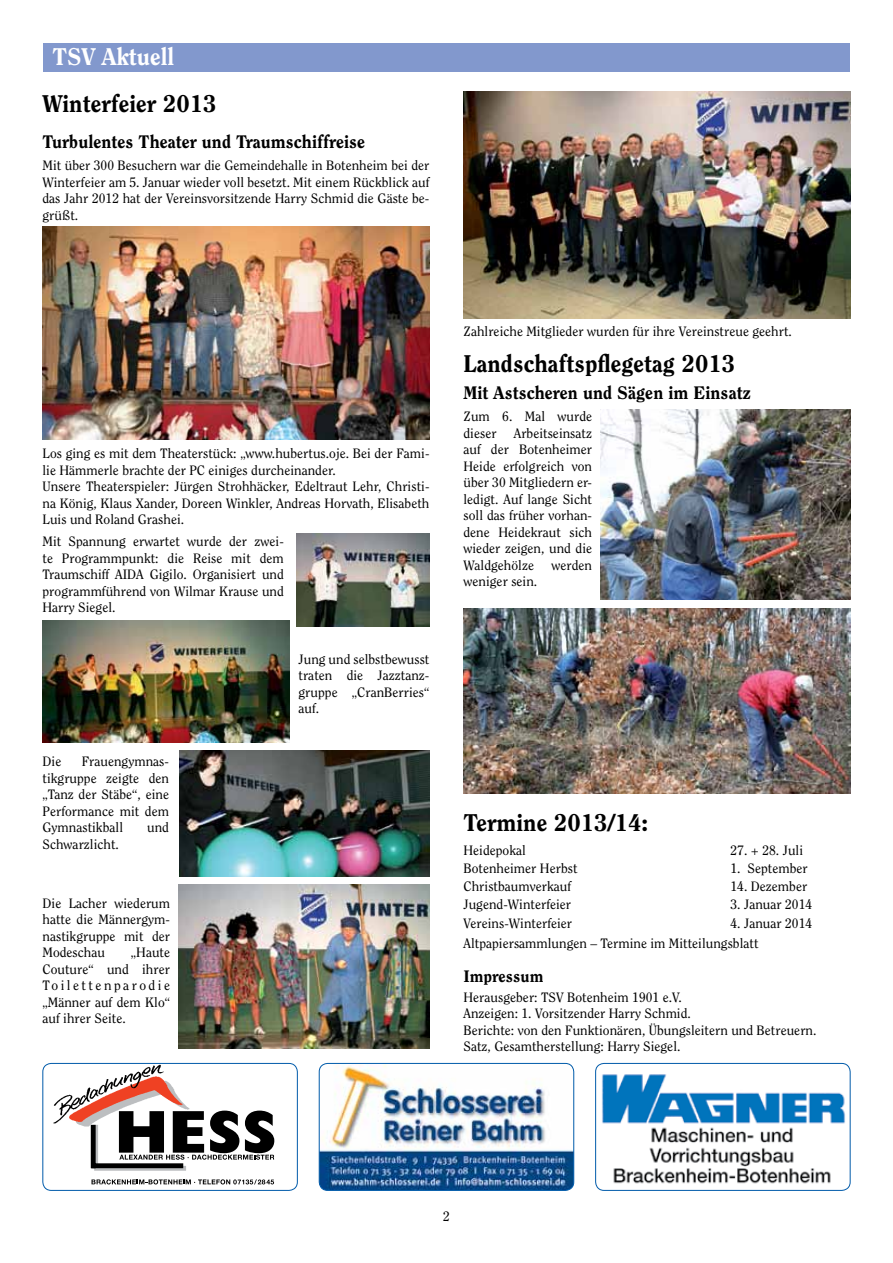
<style>
.page{position:relative;width:893px;height:1263px;background:#fff}
.page>*{position:absolute;margin:0;border:0;box-sizing:border-box;transform-origin:0 0}
.t1{font:800 24px "Clearface";color:#000}
.t2{font:800 24px "Clearface";color:#fff}
.t3{font:800 18px "Clearface";color:#000}
.t4{font:800 16.5px "Clearface";color:#000}
.t5{font:13.5px/16.5px "Clearface";color:#000;text-align:justify}
</style>
<div class="page">
<img style="left:81px;top:1080px;width:106px;height:50px">
<div style="left:93px;top:1125px;width:5px;height:43px;background:#bcbec0"></div>
<svg style="left:94px;top:1166px;width:92px;height:5px"></svg>
<img style="left:53px;top:1065px;width:112px;height:60px">
<svg style="left:92px;top:1179px;width:182px;height:5px"></svg>
<svg style="left:119px;top:1110px;width:155px;height:50px"></svg>
<div style="left:91px;top:1125px;width:5px;height:43px;background:#000"></div>
<div style="left:91px;top:1163px;width:92px;height:5px;background:#000"></div>
<div style="left:43px;top:1063px;width:255px;height:128px;border:1px solid #005baa;border-radius:9px"></div>
<img style="left:319px;top:1063px;width:255px;height:127px">
<div style="left:319px;top:1063px;width:255px;height:128px;border:1px solid #005baa;border-radius:9px"></div>
<img style="left:596px;top:1074px;width:254px;height:116px">
<div style="left:595px;top:1063px;width:255px;height:128px;border:1px solid #005baa;border-radius:9px"></div>
<div style="left:43px;top:43px;width:807px;height:29px;background:#8298cd"></div>
<img style="left:43px;top:226px;width:386px;height:213px">
<img style="left:463px;top:91px;width:387px;height:228px">
<img style="left:297px;top:534px;width:132px;height:92px">
<img style="left:43px;top:621px;width:246px;height:121px">
<img style="left:180px;top:750px;width:249px;height:126px">
<img style="left:179px;top:884px;width:250px;height:164px">
<img style="left:463px;top:608px;width:387px;height:186px">
<img style="left:601px;top:409px;width:249px;height:191px">
<h1 class="t2" style="left:52px;top:42px;width:123px">TSV Aktuell</h1>
<h1 class="t1" style="left:43px;top:89px;width:176px">Winterfeier 2013</h1>
<h2 class="t3" style="left:43px;top:131px;width:324px">Turbulentes Theater und Traumschiffreise</h2>
<p class="t5" style="left:43px;top:157px;width:388px">Mit über 300 Besuchern war die Gemeindehalle in Botenheim bei der Winterfeier am 5. Januar wieder voll besetzt. Mit einem Rückblick auf das Jahr 2012 hat der Vereinsvorsitzende Harry Schmid die Gäste be&shy;grüßt.</p>
<p class="t5" style="left:43px;top:445px;width:388px;text-align:left">Los ging es mit dem Theaterstück: „www.hubertus.oje. Bei der Fami&shy;lie Hämmerle brachte der PC einiges durcheinander.<br>Unsere Theaterspieler: Jürgen Strohhäcker, Edeltraut Lehr, Christi&shy;na König, Klaus Xander, Doreen Winkler, Andreas Horvath, Elisabeth Luis und Roland Grashei.</p>
<p class="t5" style="left:43px;top:533px;width:243px">Mit Spannung erwartet wurde der zwei&shy;te Programmpunkt: die Reise mit dem Traumschiff AIDA Gigilo. Organisiert und programmführend von Wilmar Krause und Harry Siegel.</p>
<p class="t5" style="left:43px;top:753px;width:128px;text-indent:39px">Frauengymnas&shy;tikgruppe zeigte den „Tanz der Stäbe“, eine Performance mit dem Gymnastikball</p>
<p class="t5" style="left:43px;top:753px;width:20px">Die</p>
<p class="t5" style="left:147px;top:819px;width:23px">und</p>
<p class="t5" style="left:43px;top:835px;width:78px">Schwarzlicht.</p>
<p class="t5" style="left:43px;top:895px;width:129px">Die Lacher wiederum hatte die Männergym&shy;nastikgruppe mit der Modeschau</p>
<p class="t5" style="left:43px;top:944px;width:129px;text-indent:88px">„Haute Couture“ und ihrer Toilettenparodie „Männer auf dem Klo“ auf ihrer Seite.</p>
<p class="t5" style="left:298px;top:651px;width:132px">Jung und selbstbewusst traten die Jazztanz&shy;gruppe „CranBerries“ auf.</p>
<p class="t5" style="left:463px;top:323px;width:330px">Zahlreiche Mitglieder wurden für ihre Vereinstreue geehrt.</p>
<h1 class="t1" style="left:463px;top:349px;width:273px">Landschaftspflegetag 2013</h1>
<h2 class="t3" style="left:463px;top:381px;width:289px">Mit Astscheren und Sägen im Einsatz</h2>
<p class="t5" style="left:463px;top:408px;width:130px">Zum 6. Mal wurde dieser</p>
<p class="t5" style="left:463px;top:424px;width:130px;text-indent:50px">Arbeitseinsatz auf der Botenheimer Heide erfolgreich von über 30 Mitgliedern er&shy;ledigt. Auf lange Sicht soll das früher vorhan&shy;dene Heidekraut sich wieder zeigen, und die Waldgehölze</p>
<p class="t5" style="left:551px;top:556px;width:42px">werden</p>
<p class="t5" style="left:463px;top:573px;width:75px">weniger sein.</p>
<h1 class="t1" style="left:463px;top:808px;width:186px">Termine 2013/14:</h1>
<p class="t5" style="left:463px;top:842px;width:64px">Heidepokal</p>
<p class="t5" style="left:730px;top:842px;width:74px">27. + 28. Juli</p>
<p class="t5" style="left:463px;top:860px;width:116px">Botenheimer Herbst</p>
<p class="t5" style="left:730px;top:860px;width:79px">1. September</p>
<p class="t5" style="left:463px;top:878px;width:109px">Christbaumverkauf</p>
<p class="t5" style="left:730px;top:878px;width:78px">14. Dezember</p>
<p class="t5" style="left:463px;top:896px;width:109px">Jugend-Winterfeier</p>
<p class="t5" style="left:730px;top:896px;width:83px">3. Januar 2014</p>
<p class="t5" style="left:463px;top:915px;width:110px">Vereins-Winterfeier</p>
<p class="t5" style="left:463px;top:914px;width:350px;line-height:19.5px;text-indent:267px">4. Januar 2014<br>Altpapiersammlungen – Termine im Mitteilungsblatt</p>
<p class="t4" style="left:463px;top:966px;width:81px">Impressum</p>
<p class="t5" style="left:463px;top:989px;width:354px;text-align:left">Herausgeber: TSV Botenheim 1901 e.V.<br>Anzeigen: 1. Vorsitzender Harry Schmid.<br>Berichte: von den Funktionären, Übungsleitern und Betreuern.<br>Satz, Gesamtherstellung: Harry Siegel.</p>
<p class="t5" style="left:443px;top:1207px;width:8px">2</p>
</div>
